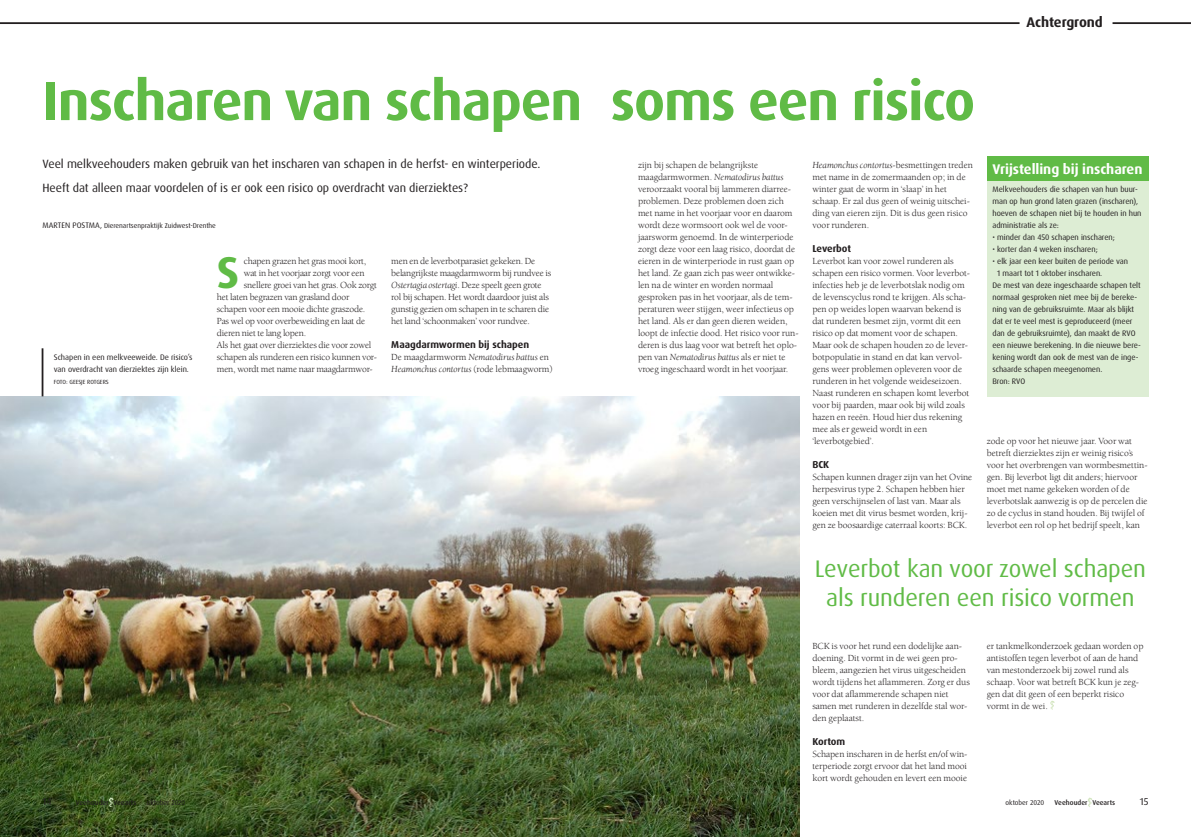
<style>
.page{position:relative;width:1191px;height:837px;background:#fff}
.page>*{position:absolute;margin:0;border:0;box-sizing:border-box;transform-origin:0 0}
.t1{font:700 55px "Dax OT";letter-spacing:-.02em;color:#60bb46}
.t2{font:700 44.5px "Dax OT";color:#60bb46}
.t3{font:24px/29px "Dax OT";letter-spacing:-.005em;color:#60bb46;text-align:center}
.t4{font:700 14px "Dax OT";letter-spacing:-.005em;color:#fff}
.t5{font:700 14px "Dax OT";letter-spacing:-.005em;color:#231f20}
.t6{font:12px/24px "Dax OT";letter-spacing:-.005em;color:#231f20}
.t7{font:700 10px "Dax OT";letter-spacing:-.005em;color:#231f20}
.t8{font:10px "Dax OT";color:#231f20}
.t9{font:9.6px/12px "Berkeley Std";letter-spacing:-.005em;color:#231f20}
.t10{font:italic 9.6px/12px "Berkeley Std";letter-spacing:-.005em;color:#231f20}
.t11{font:8px/12px "Dax OT";letter-spacing:-.005em;color:#231f20}
.t12{font:7px "Dax OT";letter-spacing:-.005em;color:#231f20}
.t13{font:500 7px "Dax OT";letter-spacing:.005em;color:#231f20}
.t14{font:6px "Dax OT";letter-spacing:.005em;color:#231f20}
.s1{font-size:8px}
.s2{font-style:italic}
.s3{font-style:normal}
</style>
<div class="page">
<img style="left:0;top:396px;width:799px;height:440px">
<div style="left:986px;top:156px;width:162px;height:240px;background:#ddedd4"></div>
<div style="left:986px;top:156px;width:162px;height:24px;background:#60bb46"></div>
<hr style="left:0;top:22px;width:1019px;height:2px;background:#231f20">
<hr style="left:1112px;top:22px;width:79px;height:2px;background:#231f20">
<svg style="left:1088px;top:797px;width:4px;height:9px"></svg>
<svg style="left:109px;top:797px;width:4px;height:9px"></svg>
<svg style="left:1050px;top:700px;width:4px;height:9px"></svg>
<hr style="left:42px;top:348px;width:1px;height:48px;background:#231f20">
<h3 class="t5" style="left:1026px;top:13px;width:78px">Achtergrond</h3>
<h1 class="t1" style="left:43px;top:66px;width:934px">Inscharen van schapen soms een risico</h1>
<p class="t6" style="left:43px;top:152px;width:499px">Veel melkveehouders maken gebruik van het inscharen van schapen in de herfst- en winterperiode.<br>Heeft dat alleen maar voordelen of is er ook een risico op overdracht van dierziektes?</p>
<p class="t12" style="left:43px;top:221px;width:175px"><span class="s1">MARTEN POSTMA,</span> Dierenartsenpraktijk Zuidwest-Drenthe</p>
<p class="t9" style="left:638px;top:159px;width:162px">zijn bij schapen de belangrijkste maagdarmwormen. <span class="s2">Nematodirus battus </span>veroorzaakt vooral bij lammeren diarree&shy;problemen. Deze problemen doen zich met name in het voorjaar voor en daarom wordt deze wormsoort ook wel de voor&shy;jaarsworm genoemd. In de winterperiode zorgt deze voor een laag risico, doordat de eieren in de winterperiode in rust gaan op het land. Ze gaan zich pas weer ontwikke&shy;len na de winter en worden normaal gesproken pas in het voorjaar, als de tem&shy;peraturen weer stijgen, weer infectieus op het land. Als er dan geen dieren weiden, loopt de infectie dood. Het risico voor run&shy;deren is dus laag voor wat betreft het oplo&shy;pen van <span class="s2">Nematodirus battus</span> als er niet te vroeg ingeschaard wordt in het voorjaar.</p>
<p class="t9" style="left:812px;top:159px;width:162px"><span class="s2">Heamonchus contortus</span>-besmettingen treden met name in de zomermaanden op; in de winter gaat de worm in ‘slaap’ in het schaap. Er zal dus geen of weinig uitschei&shy;ding van eieren zijn. Dit is dus geen risico voor runderen.</p>
<p class="t7" style="left:812px;top:242px;width:40px">Leverbot</p>
<p class="t9" style="left:812px;top:255px;width:159px">Leverbot kan voor zowel runderen als schapen een risico vormen. Voor leverbot&shy;infecties heb je de leverbotslak nodig om de levenscyclus rond te krijgen. Als scha&shy;pen op weides lopen waarvan bekend is dat runderen besmet zijn, vormt dit een risico op dat moment voor de schapen.<br>Maar ook de schapen houden zo de lever&shy;botpopulatie in stand en dat kan vervol&shy;gens weer problemen opleveren voor de runderen in het volgende weideseizoen.<br>Naast runderen en schapen komt leverbot voor bij paarden, maar ook bij wild zoals hazen en reeën. Houd hier dus rekening mee als er geweid wordt in een ‘leverbotgebied’.</p>
<p class="t7" style="left:812px;top:458px;width:18px">BCK</p>
<p class="t9" style="left:812px;top:471px;width:161px">Schapen kunnen drager zijn van het Ovine herpesvirus type 2. Schapen hebben hier geen verschijnselen of last van. Maar als koeien met dit virus besmet worden, krij&shy;gen ze boosaardige caterraal koorts: BCK.</p>
<h2 class="t2" style="left:217px;top:244px;width:24px">S</h2>
<p class="t9" style="left:244px;top:255px;width:124px">chapen grazen het gras mooi kort,</p>
<p class="t9" style="left:391px;top:255px;width:161px">men en de leverbotparasiet gekeken. De belangrijkste maagdarmworm bij rundvee is <span class="s2">Ostertagia ostertagi</span>. Deze speelt geen grote rol bij schapen. Het wordt daardoor juist als gunstig gezien om schapen in te scharen die het land ‘schoonmaken’ voor rundvee.</p>
<p class="t7" style="left:391px;top:338px;width:139px">Maagdarmwormen bij schapen</p>
<p class="t10" style="left:391px;top:351px;width:163px"><span class="s3">De maagdarmworm</span> Nematodirus battus <span class="s3">en<br></span>Heamonchus contortus <span class="s3">(rode lebmaagworm)</span></p>
<p class="t9" style="left:244px;top:267px;width:122px">wat in het voorjaar zorgt voor een</p>
<p class="t9" style="left:244px;top:279px;width:135px">snellere groei van het gras. Ook zorgt</p>
<p class="t9" style="left:217px;top:291px;width:134px">het laten begrazen van grasland door</p>
<p class="t9" style="left:217px;top:303px;width:150px">schapen voor een mooie dichte graszode.</p>
<p class="t9" style="left:217px;top:315px;width:150px">Pas wel op voor overbeweiding en laat de</p>
<p class="t9" style="left:217px;top:327px;width:91px">dieren niet te lang lopen.</p>
<p class="t9" style="left:217px;top:339px;width:156px">Als het gaat over dierziektes die voor zowel</p>
<p class="t9" style="left:217px;top:351px;width:161px">schapen als runderen een risico kunnen vor-</p>
<p class="t9" style="left:217px;top:363px;width:157px">men, wordt met name naar maagdarmwor-</p>
<p class="t11" style="left:54px;top:351px;width:140px">Schapen in een melkveeweide. De risico’s van overdracht van dierziektes zijn klein.</p>
<p class="t14" style="left:54px;top:378px;width:56px">FOTO: GEESJE ROTGERS</p>
<h3 class="t4" style="left:992px;top:160px;width:151px">Vrijstelling bij inscharen</h3>
<p class="t11" style="left:992px;top:183px;width:150px">Melkveehouders die schapen van hun buur&shy;man op hun grond laten grazen (inscharen), hoeven de schapen niet bij te houden in hun administratie als ze:</p>
<p class="t11" style="left:992px;top:231px;width:124px">• minder dan 450 schapen inscharen;</p>
<p class="t11" style="left:992px;top:243px;width:107px">• korter dan 4 weken inscharen;</p>
<p class="t11" style="left:992px;top:255px;width:137px">• elk jaar een keer buiten de periode van</p>
<p class="t11" style="left:997px;top:267px;width:107px">1 maart tot 1 oktober inscharen.</p>
<p class="t11" style="left:992px;top:279px;width:150px">De mest van deze ingeschaarde schapen telt</p>
<p class="t11" style="left:992px;top:291px;width:146px">normaal gesproken niet mee bij de bereke-</p>
<p class="t11" style="left:992px;top:303px;width:143px">ning van de gebruiksruimte. Maar als blijkt</p>
<p class="t11" style="left:992px;top:315px;width:141px">dat er te veel mest is geproduceerd (meer</p>
<p class="t11" style="left:992px;top:327px;width:145px">dan de gebruiksruimte), dan maakt de RVO</p>
<p class="t11" style="left:992px;top:339px;width:150px">een nieuwe berekening. In die nieuwe bere-</p>
<p class="t11" style="left:992px;top:351px;width:147px">kening wordt dan ook de mest van de inge-</p>
<p class="t11" style="left:992px;top:363px;width:111px">schaarde schapen meegenomen.</p>
<p class="t11" style="left:992px;top:375px;width:34px">Bron: RVO</p>
<p class="t9" style="left:986px;top:435px;width:162px">zode op voor het nieuwe jaar. Voor wat betreft dierziektes zijn er weinig risico’s voor het overbrengen van wormbesmettin&shy;gen. Bij leverbot ligt dit anders; hiervoor moet met name gekeken worden of de leverbotslak aanwezig is op de percelen die zo de cyclus in stand houden. Bij twijfel of leverbot een rol op het bedrijf speelt, kan</p>
<h3 class="t3" style="left:815px;top:553px;width:333px">Leverbot kan voor zowel schapen als runderen een risico vormen</h3>
<p class="t9" style="left:812px;top:639px;width:159px">BCK is voor het rund een dodelijke aan&shy;doening. Dit vormt in de wei geen pro&shy;bleem, aangezien het virus uitgescheiden wordt tijdens het aflammeren. Zorg er dus voor dat aflammerende schapen niet samen met runderen in dezelfde stal wor&shy;den geplaatst.</p>
<p class="t7" style="left:812px;top:734px;width:34px">Kortom</p>
<p class="t9" style="left:812px;top:747px;width:156px;text-align:justify">Schapen inscharen in de herfst en/of win&shy;terperiode zorgt ervoor dat het land mooi kort wordt gehouden en levert een mooie</p>
<p class="t9" style="left:986px;top:639px;width:158px">er tankmelkonderzoek gedaan worden op antistoffen tegen leverbot of aan de hand van mestonderzoek bij zowel rund als schaap. Voor wat betreft BCK kun je zeg&shy;gen dat dit geen of een beperkt risico vormt in de wei.</p>
<p class="t8" style="left:43px;top:794px;width:10px">14</p>
<p class="t13" style="left:76px;top:797px;width:62px">Veehouder Veearts</p>
<p class="t12" style="left:147px;top:797px;width:40px">oktober 2020</p>
<p class="t12" style="left:1005px;top:797px;width:40px">oktober 2020</p>
<p class="t13" style="left:1054px;top:797px;width:62px">Veehouder Veearts</p>
<p class="t8" style="left:1139px;top:794px;width:10px">15</p>
</div>
